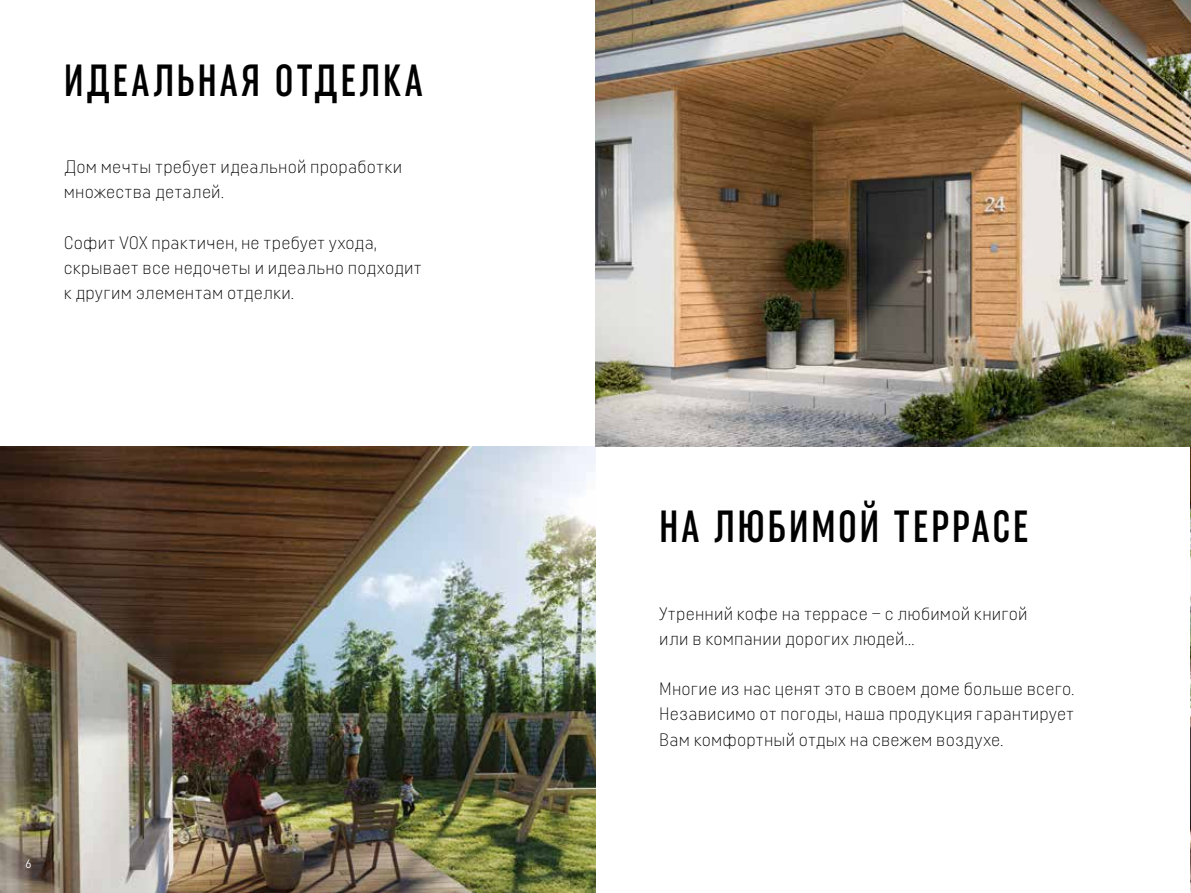
<style>
.page{position:relative;width:1191px;height:893px;background:#fff}
.page>*{position:absolute;margin:0;border:0;box-sizing:border-box;transform-origin:0 0}
.t1{font:500 45px "Uniform Extra Cond";letter-spacing:.06em;color:#000}
.t2{font:300 18px/25.2px "Uniform Condensed";letter-spacing:.01em;color:#000}
.t3{font:12px "Uniform Condensed";color:#fff}
</style>
<div class="page">
<img style="left:0;top:446px;width:595px;height:447px">
<img style="left:1190px;top:446px;width:1px;height:447px">
<img style="left:595px;top:0;width:596px;height:446px">
<h1 class="t1" style="left:64px;top:54px;width:360px">ИДЕАЛЬНАЯ ОТДЕЛКА</h1>
<p class="t2" style="left:64px;top:154px;width:340px">Дом мечты требует идеальной проработки множества деталей.</p>
<p class="t2" style="left:64px;top:229px;width:359px">Софит VOX практичен, не требует ухода, скрывает все недочеты и идеально подходит к другим элементам отделки.</p>
<p class="t3" style="left:26px;top:856px;width:8px">6</p>
<h1 class="t1" style="left:659px;top:500px;width:370px">НА ЛЮБИМОЙ ТЕРРАСЕ</h1>
<p class="t2" style="left:659px;top:600px;width:370px">Утренний кофе на террасе – с любимой книгой или в компании дорогих людей...</p>
<p class="t2" style="left:659px;top:676px;width:416px;text-align:justify">Многие из нас ценят это в своем доме больше всего.<br>Независимо от погоды, наша продукция гарантирует Вам комфортный отдых на свежем воздухе.</p>
</div>
